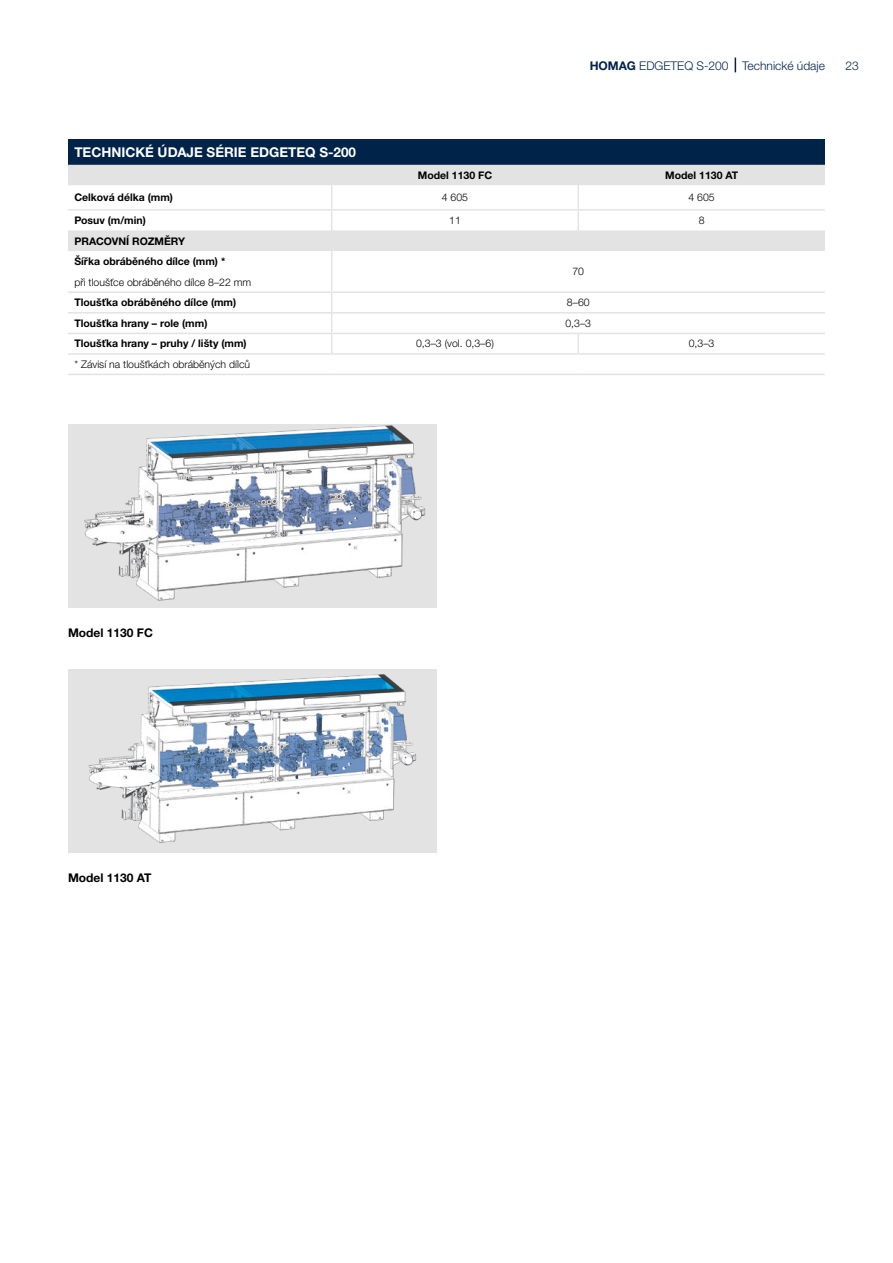
<style>
.page{position:relative;width:893px;height:1263px;background:#fff}
.page>*{position:absolute;margin:0;border:0;box-sizing:border-box;transform-origin:0 0}
.Tabelle_9Pt_light_OR_white{font:700 13.5px "Helvetica Neue LTW1 G";color:#fff}
._01_Musterseiten_Rubriken_Pagina_rechts{font:300 12px "Helvetica Neue LTW1 G";color:#00234a}
.Text_Bild_8Pt_11_5pt_light_black{font:700 12px "Helvetica Neue LTW1 G";color:#000}
.Tabelle_7Pt_light_black{font:700 10.5px "Helvetica Neue LTW1 G";color:#000}
.Tabelle_7Pt_light_black-2{font:300 10.5px "Helvetica Neue LTW1 G";color:#000}
.Tabelle_7Pt_light__zentriert_black{font:300 10.5px "Helvetica Neue LTW1 G";color:#000}
.Tabelle_7Pt_light__zentriert_black-2{font:700 10.5px "Helvetica Neue LTW1 G";color:#000}
.s1{font-weight:700}
</style>
<div class="page">
<img style="left:68px;top:424px;width:369px;height:184px">
<img style="left:68px;top:669px;width:366px;height:184px">
<svg style="left:735px;top:58px;width:1px;height:14px"></svg>
<div style="left:68px;top:139px;width:757px;height:26px;background:#00234a"></div>
<svg style="left:68px;top:165px;width:757px;height:86px"></svg>
<hr style="left:68px;top:209px;width:264px;height:2px;background:#e3e3e3">
<hr style="left:68px;top:291px;width:264px;height:2px;background:#e3e3e3">
<hr style="left:68px;top:312px;width:264px;height:2px;background:#e3e3e3">
<hr style="left:68px;top:333px;width:264px;height:1px;background:#e3e3e3">
<hr style="left:68px;top:353px;width:264px;height:2px;background:#e3e3e3">
<hr style="left:332px;top:353px;width:246px;height:2px;background:#e3e3e3">
<hr style="left:578px;top:353px;width:247px;height:2px;background:#e3e3e3">
<hr style="left:68px;top:374px;width:264px;height:1px;background:#e3e3e3">
<hr style="left:332px;top:374px;width:246px;height:1px;background:#e3e3e3">
<hr style="left:578px;top:374px;width:247px;height:1px;background:#e3e3e3">
<svg style="left:578px;top:185px;width:1px;height:66px"></svg>
<svg style="left:331px;top:185px;width:1px;height:168px"></svg>
<svg style="left:578px;top:334px;width:1px;height:19px"></svg>
<hr style="left:332px;top:209px;width:246px;height:2px;background:#e3e3e3">
<hr style="left:578px;top:209px;width:247px;height:2px;background:#e3e3e3">
<hr style="left:332px;top:291px;width:246px;height:2px;background:#e3e3e3">
<hr style="left:578px;top:291px;width:247px;height:2px;background:#e3e3e3">
<hr style="left:332px;top:312px;width:246px;height:2px;background:#e3e3e3">
<hr style="left:578px;top:312px;width:247px;height:2px;background:#e3e3e3">
<hr style="left:332px;top:333px;width:246px;height:1px;background:#e3e3e3">
<hr style="left:578px;top:333px;width:247px;height:1px;background:#e3e3e3">
<p class="Tabelle_9Pt_light_OR_white" style="left:74px;top:144px;width:283px">TECHNICKÉ ÚDAJE SÉRIE EDGETEQ S-200</p>
<p class="_01_Musterseiten_Rubriken_Pagina_rechts" style="left:590px;top:58px;width:237px"><span class="s1">HOMAG</span> EDGETEQ S-200 Technické údaje</p>
<p class="_01_Musterseiten_Rubriken_Pagina_rechts" style="left:846px;top:58px;width:15px">23</p>
<p class="Tabelle_7Pt_light__zentriert_black-2" style="left:418px;top:168px;width:76px">Model 1130 FC</p>
<p class="Tabelle_7Pt_light__zentriert_black-2" style="left:665px;top:168px;width:74px">Model 1130 AT</p>
<p class="Tabelle_7Pt_light_black" style="left:74px;top:191px;width:100px">Celková délka (mm)</p>
<p class="Tabelle_7Pt_light__zentriert_black" style="left:442px;top:191px;width:28px">4 605</p>
<p class="Tabelle_7Pt_light__zentriert_black" style="left:688px;top:191px;width:28px">4 605</p>
<p class="Tabelle_7Pt_light_black" style="left:74px;top:214px;width:73px">Posuv (m/min)</p>
<p class="Tabelle_7Pt_light__zentriert_black" style="left:449px;top:214px;width:13px">11</p>
<p class="Tabelle_7Pt_light__zentriert_black" style="left:699px;top:214px;width:7px">8</p>
<p class="Tabelle_7Pt_light_black" style="left:74px;top:234px;width:112px">PRACOVNÍ ROZMĚRY</p>
<p class="Tabelle_7Pt_light_black" style="left:74px;top:255px;width:152px">Šířka obráběného dílce (mm) *</p>
<p class="Tabelle_7Pt_light__zentriert_black" style="left:572px;top:265px;width:13px">70</p>
<p class="Tabelle_7Pt_light_black-2" style="left:74px;top:275px;width:178px">při tloušťce obráběného dílce 8–22 mm</p>
<p class="Tabelle_7Pt_light_black" style="left:74px;top:296px;width:163px">Tloušťka obráběného dílce (mm)</p>
<p class="Tabelle_7Pt_light__zentriert_black" style="left:567px;top:296px;width:24px">8–60</p>
<p class="Tabelle_7Pt_light_black" style="left:74px;top:317px;width:135px">Tloušťka hrany – role (mm)</p>
<p class="Tabelle_7Pt_light__zentriert_black" style="left:565px;top:317px;width:27px">0,3–3</p>
<p class="Tabelle_7Pt_light_black" style="left:74px;top:337px;width:174px">Tloušťka hrany – pruhy / lišty (mm)</p>
<p class="Tabelle_7Pt_light__zentriert_black" style="left:416px;top:337px;width:79px">0,3–3 (vol. 0,3–6)</p>
<p class="Tabelle_7Pt_light__zentriert_black" style="left:689px;top:337px;width:27px">0,3–3</p>
<p class="Tabelle_7Pt_light_black-2" style="left:74px;top:358px;width:177px">* Závisí na tloušťkách obráběných dílců</p>
<p class="Text_Bild_8Pt_11_5pt_light_black" style="left:68px;top:625px;width:86px">Model 1130 FC</p>
<p class="Text_Bild_8Pt_11_5pt_light_black" style="left:68px;top:870px;width:85px">Model 1130 AT</p>
</div>
